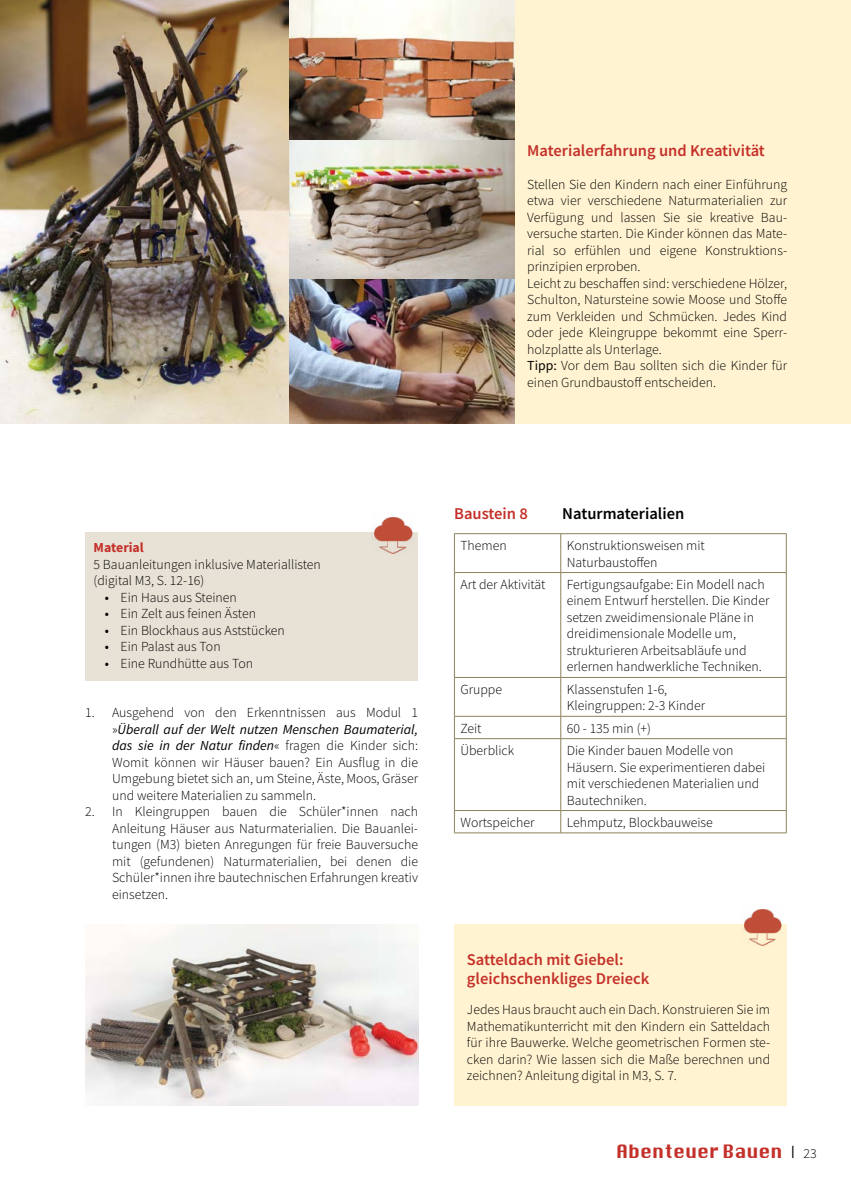
<style>
.page{position:relative;width:851px;height:1191px;background:#fff}
.page>*{position:absolute;margin:0;border:0;box-sizing:border-box;transform-origin:0 0}
.t1{font:18px "Krungthep";color:#c43029}
.t2{font:600 16.5px/19.8px "Source Sans Pro";color:#c43029}
.t3{font:600 16.5px "Source Sans Pro";color:#000}
.t4{font:300 13.8px/16.5px "Source Sans Pro";color:#000}
.t5{font:700 13.8px "Source Sans Pro";color:#c43029}
.s1{font-weight:400}
.s2{font-weight:400;font-style:italic}
.s3{font-size:13.5px;color:#000}
.s4{font-family:"Source Sans Pro";font-weight:300;font-size:13.8px;color:#000}
</style>
<div class="page">
<hr style="left:454px;top:533px;width:106px;height:1px;background:#8b815a">
<hr style="left:454px;top:534px;width:1px;height:38px;background:#8b815a">
<hr style="left:560px;top:533px;width:226px;height:1px;background:#8b815a">
<hr style="left:560px;top:534px;width:1px;height:38px;background:#8b815a">
<hr style="left:785px;top:534px;width:1px;height:38px;background:#8b815a">
<hr style="left:454px;top:572px;width:106px;height:1px;background:#8b815a">
<hr style="left:454px;top:573px;width:1px;height:104px;background:#8b815a">
<hr style="left:560px;top:572px;width:226px;height:1px;background:#8b815a">
<hr style="left:560px;top:573px;width:1px;height:104px;background:#8b815a">
<hr style="left:785px;top:573px;width:1px;height:104px;background:#8b815a">
<hr style="left:454px;top:677px;width:106px;height:1px;background:#8b815a">
<hr style="left:454px;top:677px;width:1px;height:39px;background:#8b815a">
<hr style="left:560px;top:677px;width:226px;height:1px;background:#8b815a">
<hr style="left:560px;top:677px;width:1px;height:39px;background:#8b815a">
<hr style="left:785px;top:677px;width:1px;height:39px;background:#8b815a">
<hr style="left:454px;top:716px;width:106px;height:1px;background:#8b815a">
<svg style="left:454px;top:716px;width:1px;height:22px"></svg>
<hr style="left:560px;top:716px;width:226px;height:1px;background:#8b815a">
<svg style="left:560px;top:716px;width:1px;height:22px"></svg>
<svg style="left:785px;top:716px;width:1px;height:22px"></svg>
<hr style="left:454px;top:738px;width:106px;height:1px;background:#8b815a">
<hr style="left:454px;top:739px;width:1px;height:71px;background:#8b815a">
<hr style="left:560px;top:738px;width:226px;height:1px;background:#8b815a">
<hr style="left:560px;top:739px;width:1px;height:71px;background:#8b815a">
<hr style="left:785px;top:739px;width:1px;height:71px;background:#8b815a">
<hr style="left:454px;top:810px;width:106px;height:1px;background:#8b815a">
<svg style="left:454px;top:810px;width:1px;height:22px"></svg>
<hr style="left:560px;top:810px;width:226px;height:1px;background:#8b815a">
<svg style="left:560px;top:810px;width:1px;height:22px"></svg>
<svg style="left:785px;top:811px;width:1px;height:21px"></svg>
<hr style="left:454px;top:832px;width:106px;height:1px;background:#8b815a">
<hr style="left:560px;top:832px;width:226px;height:1px;background:#8b815a">
<div style="left:85px;top:532px;width:333px;height:149px;background:#e8e2d6"></div>
<img style="left:85px;top:924px;width:333px;height:182px">
<div style="left:454px;top:0;width:396px;height:424px;background:#fff3d1"></div>
<img style="left:374px;top:517px;width:39px;height:36px">
<div style="left:454px;top:924px;width:333px;height:182px;background:#fff3d1"></div>
<img style="left:744px;top:909px;width:38px;height:36px">
<img style="left:0;top:0;width:289px;height:424px">
<img style="left:289px;top:139px;width:225px;height:141px">
<img style="left:289px;top:0;width:225px;height:139px">
<img style="left:289px;top:280px;width:225px;height:144px">
<p class="t2" style="left:527px;top:140px;width:239px">Materialerfahrung und Kreativität</p>
<p class="t4" style="left:527px;top:176px;width:261px">Stellen Sie den Kindern nach einer Einführung etwa vier verschiedene Naturmaterialien zur Verfügung und lassen Sie sie kreative Bau&shy;versuche starten. Die Kinder können das Mate&shy;rial so erfühlen und eigene Konstruktions&shy;prinzipien erproben.<br>Leicht zu beschaffen sind: verschiedene Hölzer, Schulton, Natursteine sowie Moose und Stoffe zum Verkleiden und Schmücken. Jedes Kind oder jede Kleingruppe bekommt eine Sperr&shy;holzplatte als Unterlage.<br><span class="s1">Tipp:</span> Vor dem Bau sollten sich die Kinder für einen Grundbaustoff entscheiden.</p>
<p class="t5" style="left:94px;top:538px;width:52px">Material</p>
<p class="t4" style="left:94px;top:555px;width:229px">5 Bauanleitungen inklusive Materiallisten (digital M3, S. 12-16)</p>
<p class="t4" style="left:105px;top:588px;width:133px"><span class="s1">•</span> Ein Haus aus Steinen</p>
<p class="t4" style="left:105px;top:605px;width:153px"><span class="s1">•</span> Ein Zelt aus feinen Ästen</p>
<p class="t4" style="left:105px;top:622px;width:181px"><span class="s1">•</span> Ein Blockhaus aus Aststücken</p>
<p class="t4" style="left:105px;top:638px;width:117px"><span class="s1">•</span> Ein Palast aus Ton</p>
<p class="t4" style="left:105px;top:655px;width:150px"><span class="s1">•</span> Eine Rundhütte aus Ton</p>
<p class="t4" style="left:112px;top:704px;width:307px;text-align:justify;text-indent:-27px">1. Ausgehend von den Erkenntnissen aus Modul 1 »<span class="s2">Überall auf der Welt nutzen Menschen Baumaterial, das sie in der Natur finden</span>« fragen die Kinder sich:<br>Womit können wir Häuser bauen? Ein Ausflug in die Umgebung bietet sich an, um Steine, Äste, Moos, Gräser und weitere Materialien zu sammeln.</p>
<p class="t4" style="left:112px;top:803px;width:307px;text-align:justify;text-indent:-27px">2. In Kleingruppen bauen die Schüler*innen nach Anleitung Häuser aus Naturmaterialien. Die Bauanlei&shy;tungen (M3) bieten Anregungen für freie Bauversuche mit (gefundenen) Naturmaterialien, bei denen die Schüler*innen ihre bautechnischen Erfahrungen kreativ einsetzen.</p>
<p class="t2" style="left:454px;top:503px;width:75px">Baustein 8</p>
<p class="t3" style="left:562px;top:502px;width:123px">Naturmaterialien</p>
<p class="t4" style="left:460px;top:537px;width:48px">Themen</p>
<p class="t4" style="left:566px;top:537px;width:140px">Konstruktionsweisen mit<br>Naturbaustoffen</p>
<p class="t4" style="left:460px;top:576px;width:87px">Art der Aktivität</p>
<p class="t4" style="left:566px;top:576px;width:204px">Fertigungsaufgabe: Ein Modell nach einem Entwurf herstellen. Die Kinder setzen zweidimensionale Pläne in dreidimensionale Modelle um, strukturieren Arbeitsabläufe und erlernen handwerkliche Techniken.</p>
<p class="t4" style="left:460px;top:681px;width:43px">Gruppe</p>
<p class="t4" style="left:566px;top:681px;width:140px">Klassenstufen 1-6,<br>Kleingruppen: 2-3 Kinder</p>
<p class="t4" style="left:460px;top:720px;width:23px">Zeit</p>
<p class="t4" style="left:566px;top:720px;width:86px">60 - 135 min (+)</p>
<p class="t4" style="left:460px;top:742px;width:55px">Überblick</p>
<p class="t4" style="left:566px;top:742px;width:200px">Die Kinder bauen Modelle von<br>Häusern. Sie experimentieren dabei mit verschiedenen Materialien und<br>Bautechniken.</p>
<p class="t4" style="left:460px;top:814px;width:75px">Wortspeicher</p>
<p class="t4" style="left:566px;top:814px;width:148px">Lehmputz, Blockbauweise</p>
<p class="t2" style="left:467px;top:949px;width:184px">Satteldach mit Giebel: gleichschenkliges Dreieck</p>
<p class="t4" style="left:467px;top:1001px;width:304px;text-align:justify">Jedes Haus braucht auch ein Dach. Konstruieren Sie im Mathematikunterricht mit den Kindern ein Satteldach für ihre Bauwerke. Welche geometrischen Formen ste&shy;cken darin? Wie lassen sich die Maße berechnen und zeichnen? Anleitung digital in M3, S. 7.</p>
<h1 class="t1" style="left:616px;top:1141px;width:202px">Abenteuer Bauen <span class="s3">|</span> <span class="s4">23</span></h1>
</div>
